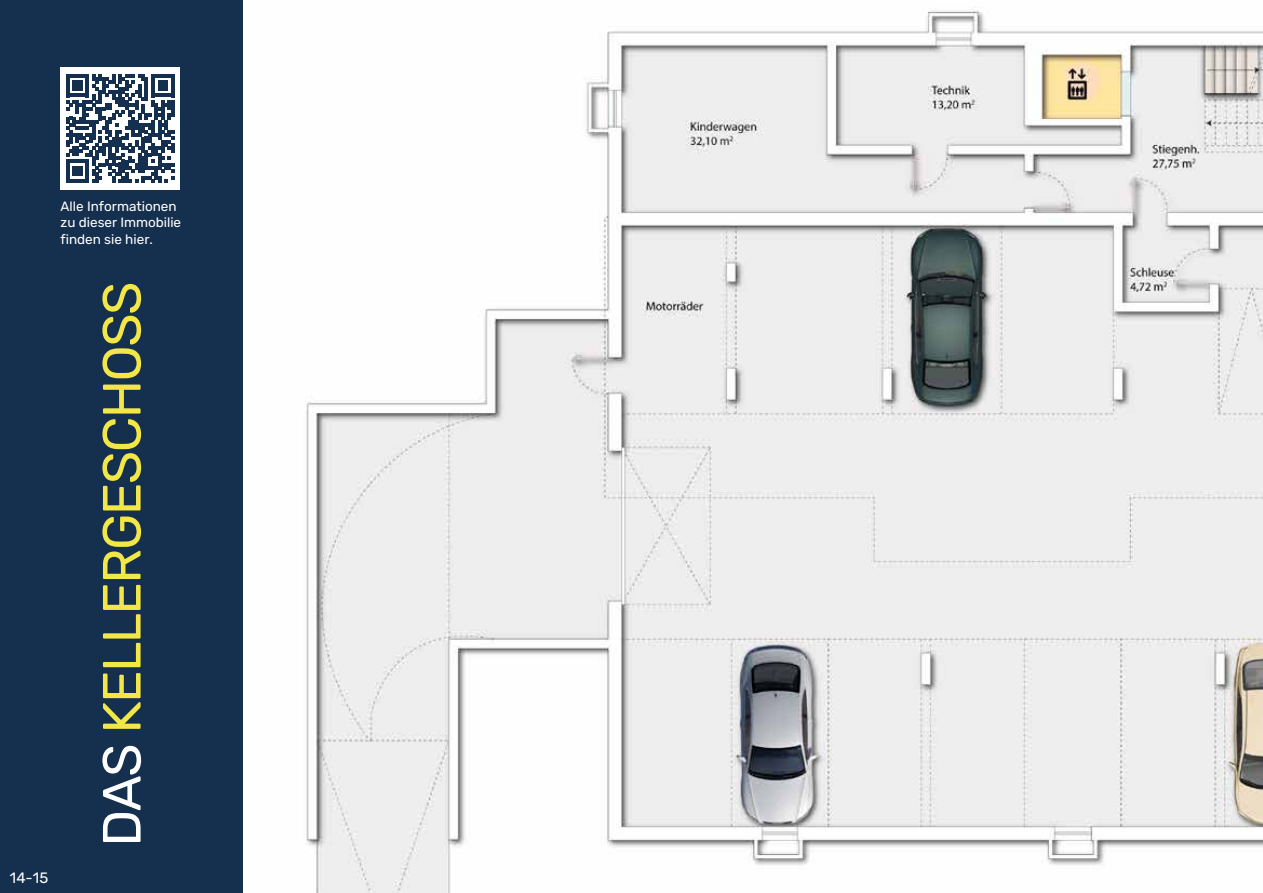
<style>
.page{position:relative;width:1263px;height:893px;background:#fff}
.page>*{position:absolute;margin:0;border:0;box-sizing:border-box;transform-origin:0 0}
.t1{font:300 53.7px "Rubik";letter-spacing:-.03em;color:#f2e747}
.t2{font:300 15px "Rubik";color:#fff}
.t3{font:300 13.5px/16.5px "Rubik";color:#fff}
.s1{color:#fff}
</style>
<div class="page">
<img style="left:242px;top:0;width:1021px;height:893px">
<div style="left:0;top:0;width:242px;height:893px;background:#152f4e"></div>
<div style="left:61px;top:67px;width:119px;height:123px;background:#fff"></div>
<svg style="left:66px;top:74px;width:108px;height:109px"></svg>
<p class="t3" style="left:61px;top:198px;width:122px">Alle Informationen zu dieser Immobilie finden sie hier.</p>
<p class="t2" style="left:10px;top:869px;width:40px">14-15</p>
<h1 class="t1" style="left:92px;top:847px;width:567px;rotate:-90deg"><span class="s1">DAS</span> KELLERGESCHOSS</h1>
</div>
